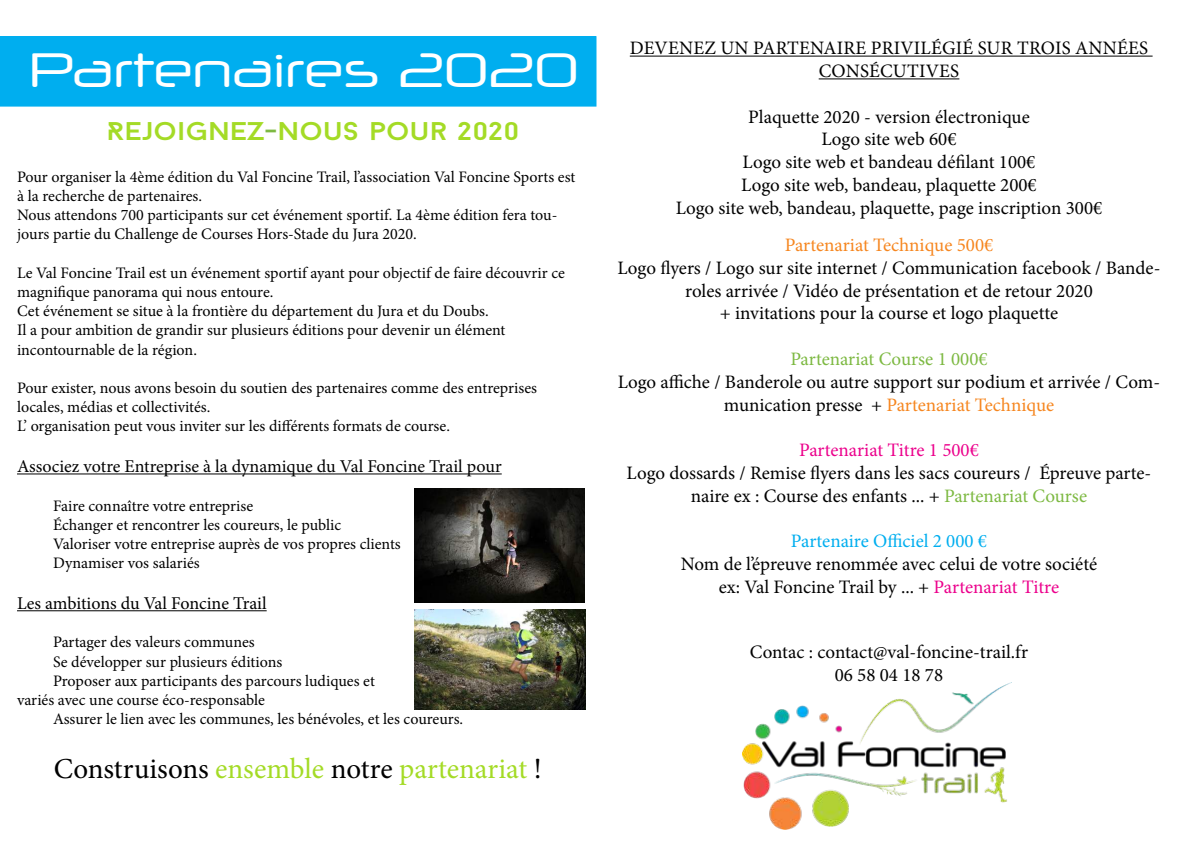
<style>
.page{position:relative;width:1191px;height:842px;background:#fff}
.page>*{position:absolute;margin:0;border:0;box-sizing:border-box;transform-origin:0 0}
.t1{font:49px "Neuropol X Rg";color:#fff}
.t2{font:29px "Minion Pro";letter-spacing:-.005em;color:#a4db26}
.t3{font:25.6px "Baron Neue";color:#a4db26;scale:1.15 1}
.t4{font:19px/22.8px "Minion Pro";color:#000;text-align:center}
.t5{font:19px "Minion Pro";color:#f6861f}
.t6{font:19px "Minion Pro";color:#00aeef}
.t7{font:19px "Minion Pro";color:#7db942}
.t8{font:19px "Minion Pro";letter-spacing:-.005em;color:#ec008c}
.t9{font:18px "Minion Pro";letter-spacing:-.005em;color:#000}
.t10{font:16px/19.2px "Minion Pro";color:#000}
.s1{color:#7db942}
.s2{color:#000}
.s3{color:#f6861f}
.s4{color:#ec008c}
</style>
<div class="page">
<img style="left:415px;top:609px;width:170px;height:100px">
<div style="left:0;top:37px;width:596px;height:69px;background:#00aeef"></div>
<div style="left:0;top:36px;width:596px;height:71px;border:1px solid #00aeef"></div>
<hr style="left:17px;top:473px;width:485px;height:1px;background:#000">
<hr style="left:17px;top:610px;width:250px;height:1px;background:#000">
<hr style="left:630px;top:56px;width:522px;height:1px;background:#000">
<hr style="left:818px;top:78px;width:141px;height:1px;background:#000">
<img style="left:743px;top:682px;width:268px;height:147px">
<img style="left:414px;top:489px;width:170px;height:113px">
<h1 class="t1" style="left:29px;top:40px;width:551px">Partenaires 2020</h1>
<h3 class="t3" style="left:106px;top:115px;width:361px">REJOIGNEZ<span class="s1">-</span>NOUS POUR 2020</h3>
<p class="t10" style="left:17px;top:167px;width:560px">Pour organiser la 4ème édition du Val Foncine Trail, l’association Val Foncine Sports est à la recherche de partenaires.<br>Nous attendons 700 participants sur cet événement sportif. La 4ème édition fera tou&shy;jours partie du Challenge de Courses Hors-Stade du Jura 2020.</p>
<p class="t10" style="left:17px;top:263px;width:549px">Le Val Foncine Trail est un événement sportif ayant pour objectif de faire découvrir ce magnifique panorama qui nous entoure.<br>Cet événement se situe à la frontière du département du Jura et du Doubs.<br>Il a pour ambition de grandir sur plusieurs éditions pour devenir un élément incontournable de la région.</p>
<p class="t10" style="left:17px;top:378px;width:521px">Pour exister, nous avons besoin du soutien des partenaires comme des entreprises locales, médias et collectivités.<br>L’ organisation peut vous inviter sur les différents formats de course.</p>
<p class="t9" style="left:17px;top:454px;width:486px">Associez votre Entreprise à la dynamique du Val Foncine Trail pour</p>
<p class="t10" style="left:53px;top:496px;width:349px">Faire connaître votre entreprise<br>Échanger et rencontrer les coureurs, le public Valoriser votre entreprise auprès de vos propres clients Dynamiser vos salariés</p>
<p class="t9" style="left:17px;top:591px;width:251px">Les ambitions du Val Foncine Trail</p>
<p class="t10" style="left:53px;top:633px;width:203px">Partager des valeurs communes</p>
<p class="t10" style="left:53px;top:652px;width:231px">Se développer sur plusieurs éditions</p>
<p class="t10" style="left:53px;top:671px;width:323px">Proposer aux participants des parcours ludiques et</p>
<p class="t10" style="left:17px;top:690px;width:250px">variés avec une course éco-responsable</p>
<p class="t10" style="left:53px;top:709px;width:412px">Assurer le lien avec les communes, les bénévoles, et les coureurs.</p>
<h2 class="t2" style="left:54px;top:749px;width:489px"><span class="s2">Construisons</span> ensemble <span class="s2">notre</span> partenariat <span class="s2">!</span></h2>
<p class="t4" style="left:630px;top:37px;width:520px">DEVENEZ UN PARTENAIRE PRIVILÉGIÉ SUR TROIS ANNÉES<br>CONSÉCUTIVES</p>
<p class="t4" style="left:676px;top:105px;width:428px">Plaquette 2020 - version électronique<br>Logo site web 60€<br>Logo site web et bandeau défilant 100€<br>Logo site web, bandeau, plaquette 200€<br>Logo site web, bandeau, plaquette, page inscription 300€</p>
<p class="t5" style="left:784px;top:232px;width:210px">Partenariat Technique 500€</p>
<p class="t4" style="left:617px;top:256px;width:544px">Logo flyers / Logo sur site internet / Communication facebook / Bande&shy;roles arrivée / Vidéo de présentation et de retour 2020<br>+ invitations pour la course et logo plaquette</p>
<p class="t7" style="left:790px;top:346px;width:199px">Partenariat Course 1 000€</p>
<p class="t4" style="left:618px;top:370px;width:544px">Logo affiche / Banderole ou autre support sur podium et arrivée / Com&shy;munication presse + <span class="s3">Partenariat Technique</span></p>
<p class="t8" style="left:799px;top:437px;width:181px">Partenariat Titre 1 500€</p>
<p class="t4" style="left:626px;top:462px;width:526px">Logo dossards / Remise flyers dans les sacs coureurs / Épreuve parte&shy;naire ex : Course des enfants ... + <span class="s1">Partenariat Course</span></p>
<p class="t6" style="left:791px;top:529px;width:198px">Partenaire Officiel 2 000 €</p>
<p class="t4" style="left:681px;top:553px;width:418px">Nom de l’épreuve renommée avec celui de votre société ex: Val Foncine Trail by ... + <span class="s4">Partenariat Titre</span></p>
<p class="t4" style="left:750px;top:640px;width:280px">Contac : contact@val-foncine-trail.fr<br>06 58 04 18 78</p>
</div>
